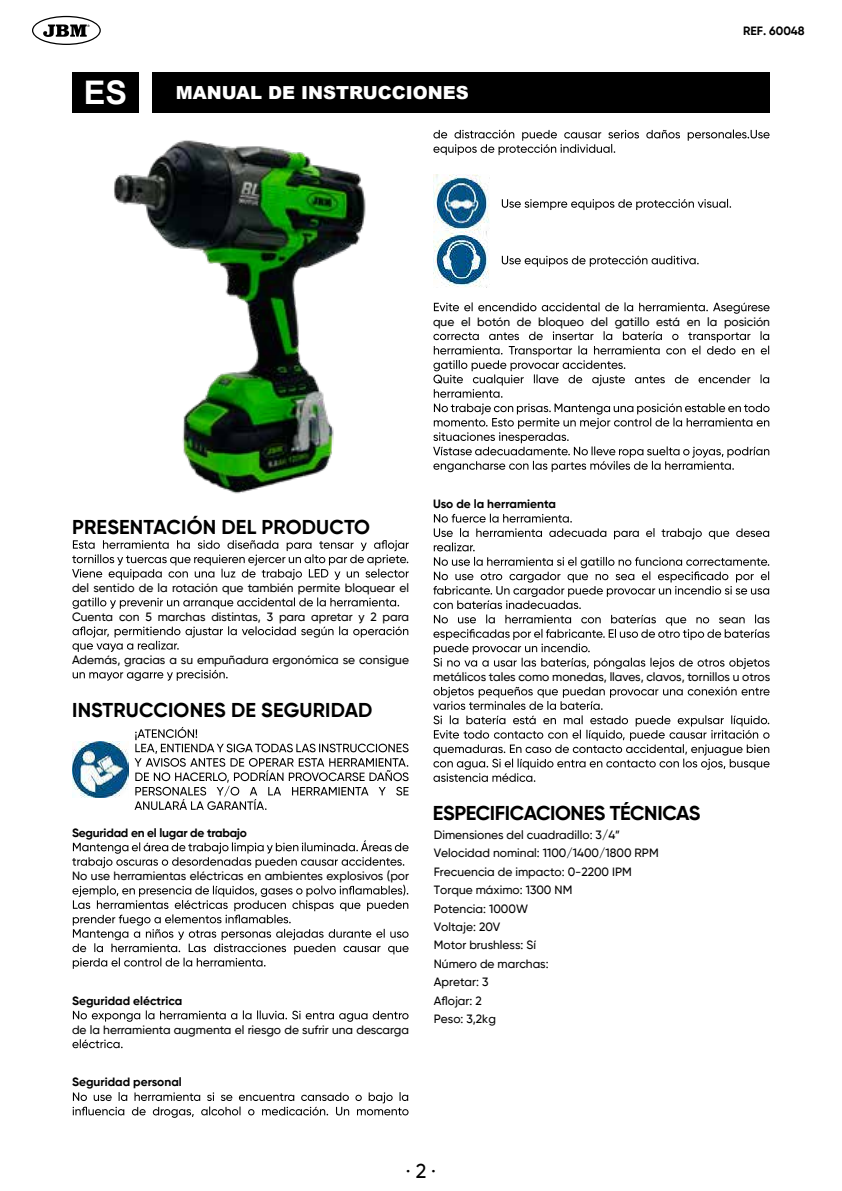
<style>
.page{position:relative;width:842px;height:1191px;background:#fff}
.page>*{position:absolute;margin:0;border:0;box-sizing:border-box;transform-origin:0 0}
.t1{font:700 32.6px "Arial";color:#fff}
.t2{font:700 20px "Gilroy";color:#000}
.t3{font:700 20px "Gilroy";letter-spacing:-.02em;color:#000}
.t4{font:500 20px "Gilroy";color:#000}
.t5{font:900 18px "Arial";color:#fff}
.t6{font:500 12px/18.4px "Gilroy";color:#000}
.t7{font:700 12px "Gilroy";color:#000}
.t8{font:700 12px "Gilroy";letter-spacing:-.02em;color:#000}
</style>
<div class="page">
<div style="left:72px;top:72px;width:67px;height:41px;background:#000"></div>
<div style="left:153px;top:72px;width:617px;height:41px;background:#000"></div>
<img style="left:114px;top:140px;width:252px;height:354px">
<svg style="left:72px;top:540px;width:337px;height:40px"></svg>
<svg style="left:72px;top:597px;width:327px;height:12px"></svg>
<svg style="left:72px;top:626px;width:336px;height:26px"></svg>
<svg style="left:73px;top:670px;width:155px;height:11px"></svg>
<svg style="left:72px;top:840px;width:337px;height:28px"></svg>
<svg style="left:72px;top:884px;width:337px;height:84px"></svg>
<svg style="left:73px;top:1010px;width:336px;height:11px"></svg>
<svg style="left:72px;top:1039px;width:51px;height:9px"></svg>
<svg style="left:73px;top:1092px;width:335px;height:25px"></svg>
<svg style="left:433px;top:130px;width:336px;height:25px"></svg>
<svg style="left:434px;top:302px;width:335px;height:12px"></svg>
<svg style="left:433px;top:331px;width:336px;height:141px"></svg>
<svg style="left:434px;top:514px;width:138px;height:8px"></svg>
<svg style="left:434px;top:528px;width:335px;height:23px"></svg>
<svg style="left:433px;top:557px;width:336px;height:112px"></svg>
<svg style="left:433px;top:687px;width:336px;height:95px"></svg>
<img style="left:433px;top:175px;width:57px;height:113px">
<svg style="left:502px;top:199px;width:229px;height:11px"></svg>
<svg style="left:502px;top:256px;width:197px;height:11px"></svg>
<img style="left:72px;top:741px;width:57px;height:56px">
<svg style="left:135px;top:727px;width:274px;height:83px"></svg>
<svg style="left:32px;top:16px;width:69px;height:29px"></svg>
<h1 class="t1" style="left:84px;top:69px;width:45px">ES</h1>
<h3 class="t5" style="left:176px;top:80px;width:295px">MANUAL DE INSTRUCCIONES</h3>
<p class="t7" style="left:743px;top:23px;width:63px">REF. 60048</p>
<p class="t6" style="left:433px;top:312px;width:338px">que el botón de bloqueo del gatillo está en la posición</p>
<h2 class="t2" style="left:72px;top:515px;width:299px">PRESENTACIÓN DEL PRODUCTO</h2>
<p class="t6" style="left:72px;top:578px;width:338px">del sentido de la rotación que también permite bloquear el</p>
<p class="t6" style="left:72px;top:607px;width:339px">Cuenta con 5 marchas distintas, 3 para apretar y 2 para</p>
<p class="t6" style="left:72px;top:650px;width:339px">Además, gracias a su empuñadura ergonómica se consigue</p>
<h2 class="t2" style="left:72px;top:697px;width:302px">INSTRUCCIONES DE SEGURIDAD</h2>
<p class="t7" style="left:433px;top:496px;width:124px">Uso de la herramienta</p>
<p class="t6" style="left:433px;top:667px;width:339px">metálicos tales como monedas, llaves, clavos, tornillos u otros</p>
<p class="t8" style="left:72px;top:825px;width:176px">Seguridad en el lugar de trabajo</p>
<p class="t6" style="left:72px;top:866px;width:339px">No use herramientas eléctricas en ambientes explosivos (por</p>
<p class="t7" style="left:72px;top:993px;width:112px">Seguridad eléctrica</p>
<p class="t6" style="left:72px;top:1020px;width:338px">de la herramienta augmenta el riesgo de sufrir una descarga</p>
<p class="t7" style="left:72px;top:1074px;width:111px">Seguridad personal</p>
<h2 class="t3" style="left:433px;top:800px;width:269px">ESPECIFICACIONES TÉCNICAS</h2>
<p class="t6" style="left:434px;top:825px;width:226px">Dimensiones del cuadradillo: 3/4”<br>Velocidad nominal: 1100/1400/1800 RPM<br>Frecuencia de impacto: 0-2200 IPM<br>Torque máximo: 1300 NM<br>Potencia: 1000W<br>Voltaje: 20V<br>Motor brushless: Sí<br>Número de marchas:<br>Apretar: 3<br>Aflojar: 2<br>Peso: 3,2kg</p>
<h2 class="t4" style="left:406px;top:1158px;width:32px">· 2 ·</h2>
</div>
